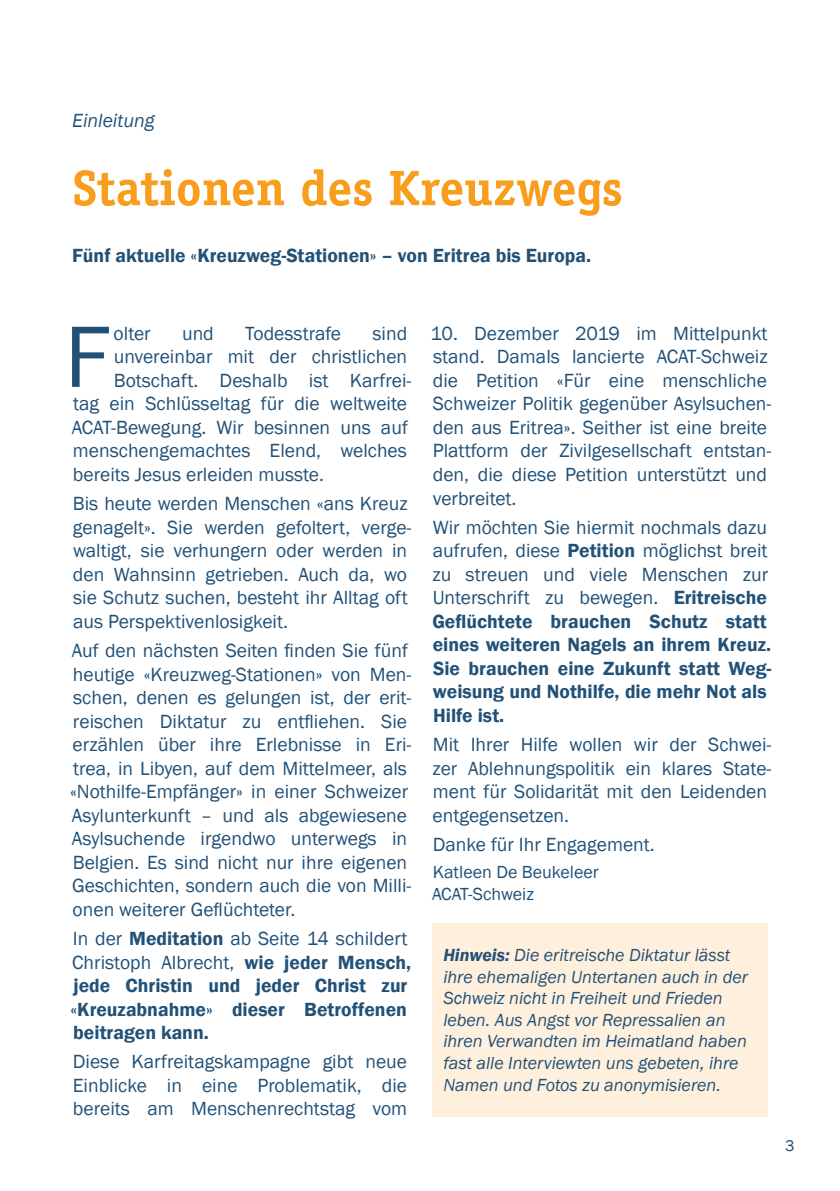
<style>
.page{position:relative;width:840px;height:1191px;background:#fff}
.page>*{position:absolute;margin:0;border:0;box-sizing:border-box;transform-origin:0 0}
.DE-Einleitung{font:90.2px "Franklin Gothic";color:#225177}
.ALLG-Titel{font:700 50px "Officina Serif LT";color:#f99d1c}
.DE-Einleitung-2{font:19.6px/23.6px "Franklin Gothic";color:#225177}
.DE-Einleitung-3{font:600 19.6px/23.6px "Franklin Gothic";color:#225177}
.DE-_Lead{font:600 19.6px "Franklin Gothic";color:#225177}
.ALLG-Vorspann{font:italic 19.6px "Franklin Gothic";color:#225177}
.DE-Normal{font:italic 18px/21.6px "Franklin Gothic";color:#225177}
.DE-Einleitung-4{font:18px/21.6px "Franklin Gothic";color:#225177}
.t1{font:16px "Franklin Gothic";color:#225177}
.s1{font-weight:400}
.s2{font-weight:600}
</style>
<div class="page">
<div style="left:432px;top:923px;width:335px;height:193px;background:#fff0de"></div>
<p class="ALLG-Vorspann" style="left:72px;top:108px;width:84px">Einleitung</p>
<p class="ALLG-Titel" style="left:72px;top:157px;width:552px">Stationen des Kreuzwegs</p>
<p class="DE-_Lead" style="left:72px;top:243px;width:520px">Fünf aktuelle «Kreuzweg-Stationen» – von Eritrea bis Europa.</p>
<p class="DE-Einleitung" style="left:64px;top:301px;width:47px">F</p>
<p class="DE-Einleitung-2" style="left:114px;top:322px;width:39px">olter</p>
<p class="DE-Einleitung-2" style="left:182px;top:322px;width:33px">und</p>
<p class="DE-Einleitung-2" style="left:245px;top:322px;width:97px">Todesstrafe</p>
<p class="DE-Einleitung-2" style="left:372px;top:322px;width:36px">sind</p>
<p class="DE-Einleitung-2" style="left:114px;top:345px;width:295px">unvereinbar mit der christlichen</p>
<p class="DE-Einleitung-2" style="left:114px;top:369px;width:299px">Botschaft. Deshalb ist Karfrei-</p>
<p class="DE-Einleitung-2" style="left:73px;top:392px;width:335px">tag ein Schlüsseltag für die weltweite</p>
<p class="DE-Einleitung-2" style="left:72px;top:416px;width:337px">ACAT-Bewegung. Wir besinnen uns auf</p>
<p class="DE-Einleitung-2" style="left:73px;top:439px;width:335px">menschengemachtes Elend, welches</p>
<p class="DE-Einleitung-2" style="left:73px;top:463px;width:252px">bereits Jesus erleiden musste.</p>
<p class="DE-Einleitung-2" style="left:73px;top:492px;width:340px">Bis heute werden Menschen «ans Kreuz genagelt». Sie werden gefoltert, verge&shy;waltigt, sie verhungern oder werden in den Wahnsinn getrieben. Auch da, wo sie Schutz suchen, besteht ihr Alltag oft aus Perspektivenlosigkeit.</p>
<p class="DE-Einleitung-2" style="left:70px;top:639px;width:342px">Auf den nächsten Seiten finden Sie fünf heutige «Kreuzweg-Stationen» von Men&shy;schen, denen es gelungen ist, der erit&shy;reischen Diktatur zu entfliehen. Sie erzählen über ihre Erlebnisse in Eri&shy;trea, in Libyen, auf dem Mittelmeer, als «Nothilfe-Empfänger» in einer Schweizer Asylunterkunft – und als abgewiesene Asylsuchende irgendwo unterwegs in Belgien. Es sind nicht nur ihre eigenen Geschichten, sondern auch die von Milli&shy;onen weiterer Geflüchteter.</p>
<p class="DE-Einleitung-3" style="left:71px;top:927px;width:342px"><span class="s1">In der</span> Meditation <span class="s1">ab Seite 14 schildert Christoph Albrecht,</span> wie jeder Mensch, jede Christin und jeder Christ zur «Kreuzabnahme» dieser Betroffenen beitragen kann.</p>
<p class="DE-Einleitung-2" style="left:73px;top:1050px;width:335px;text-align:justify">Diese Karfreitagskampagne gibt neue Einblicke in eine Problematik, die bereits am Menschenrechtstag vom</p>
<p class="DE-Einleitung-2" style="left:430px;top:322px;width:342px">10. Dezember 2019 im Mittelpunkt stand. Damals lancierte ACAT-Schweiz die Petition «Für eine menschliche Schweizer Politik gegenüber Asylsuchen&shy;den aus Eritrea». Seither ist eine breite Plattform der Zivilgesellschaft entstan&shy;den, die diese Petition unterstützt und verbreitet.</p>
<p class="DE-Einleitung-3" style="left:432px;top:515px;width:340px"><span class="s1">Wir möchten Sie hiermit nochmals dazu aufrufen, diese</span> Petition <span class="s1">möglichst breit zu streuen und viele Menschen zur Unterschrift zu bewegen.</span> Eritreische Geflüchtete brauchen Schutz statt eines weiteren Nagels an ihrem Kreuz.<br>Sie brauchen eine Zukunft statt Weg&shy;weisung und Nothilfe, die mehr Not als Hilfe ist.</p>
<p class="DE-Einleitung-2" style="left:432px;top:733px;width:340px">Mit Ihrer Hilfe wollen wir der Schwei&shy;zer Ablehnungspolitik ein klares State&shy;ment für Solidarität mit den Leidenden entgegensetzen.</p>
<p class="DE-Einleitung-2" style="left:432px;top:833px;width:223px">Danke für Ihr Engagement.</p>
<p class="DE-Einleitung-4" style="left:432px;top:861px;width:168px">Katleen De Beukeleer<br>ACAT-Schweiz</p>
<p class="DE-Normal" style="left:443px;top:944px;width:306px"><span class="s2">Hinweis:</span> Die eritreische Diktatur lässt ihre ehemaligen Untertanen auch in der Schweiz nicht in Freiheit und Frieden leben. Aus Angst vor Repressalien an ihren Verwandten im Heimatland haben fast alle Interviewten uns gebeten, ihre Namen und Fotos zu anonymisieren.</p>
<p class="t1" style="left:784px;top:1136px;width:11px">3</p>
</div>
